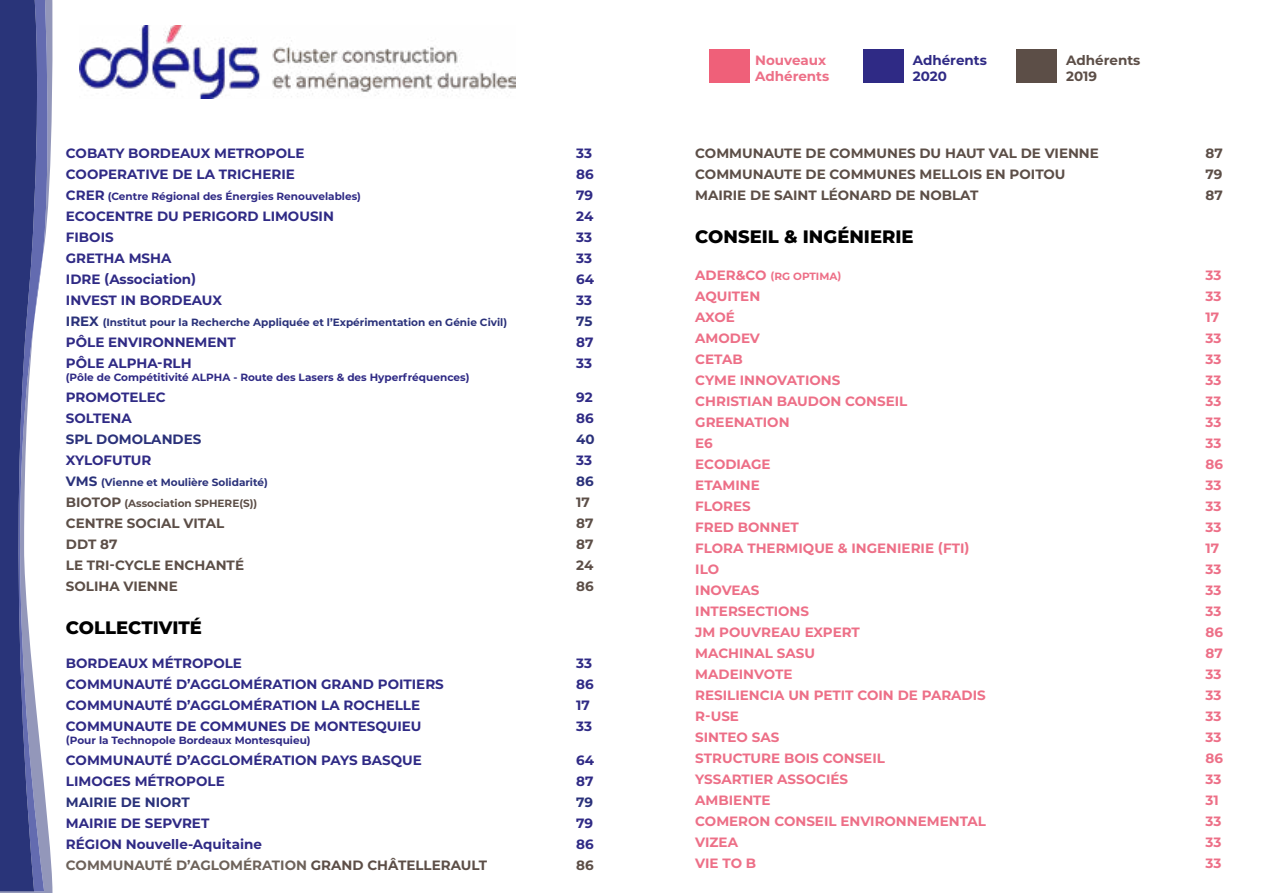
<style>
.page{position:relative;width:1263px;height:893px;background:#fff}
.page>*{position:absolute;margin:0;border:0;box-sizing:border-box;transform-origin:0 0}
.t1{font:800 18px "Montserrat";color:#000}
.t2{font:700 13.5px/16.2px "Montserrat";color:#2f2a85}
.t3{font:700 13.5px/16.2px "Montserrat";color:#ed6f87}
.t4{font:700 13.5px/16.2px "Montserrat";color:#5c4e47}
.t5{font:700 13.5px "Montserrat";color:#6d625a}
.t6{font:700 13.5px "Montserrat";color:#2a317a}
.t7{font:700 10.5px "Montserrat";color:#2f2a85}
.t8{font:700 10.5px "Montserrat";color:#2a317a}
.t9{font:700 10.5px "Montserrat";color:#5c4e47}
.t10{font:700 10.5px "Montserrat";color:#ed6f87}
.s1{font-size:13.5px}
.s2{color:#5c4e47}
</style>
<div class="page">
<img style="left:80px;top:25px;width:436px;height:73px">
<div style="left:709px;top:50px;width:41px;height:33px;background:#ef6079"></div>
<div style="left:863px;top:50px;width:41px;height:33px;background:#2f2a85"></div>
<div style="left:1016px;top:50px;width:41px;height:33px;background:#5c4e47"></div>
<svg style="left:0;top:0;width:53px;height:893px"></svg>
<p class="t2" style="left:66px;top:144px;width:240px">COBATY BORDEAUX METROPOLE</p>
<p class="t2" style="left:576px;top:144px;width:17px">33</p>
<p class="t2" style="left:66px;top:165px;width:230px">COOPERATIVE DE LA TRICHERIE</p>
<p class="t2" style="left:576px;top:165px;width:19px">86</p>
<p class="t7" style="left:66px;top:188px;width:297px"><span class="s1">CRER</span> (Centre Régional des Énergies Renouvelables)</p>
<p class="t2" style="left:576px;top:186px;width:18px">79</p>
<p class="t2" style="left:66px;top:207px;width:270px">ECOCENTRE DU PERIGORD LIMOUSIN</p>
<p class="t2" style="left:576px;top:207px;width:19px">24</p>
<p class="t2" style="left:66px;top:228px;width:49px">FIBOIS</p>
<p class="t2" style="left:576px;top:228px;width:17px">33</p>
<p class="t2" style="left:66px;top:249px;width:107px">GRETHA MSHA</p>
<p class="t2" style="left:576px;top:249px;width:17px">33</p>
<p class="t2" style="left:66px;top:270px;width:132px">IDRE (Association)</p>
<p class="t2" style="left:576px;top:270px;width:19px">64</p>
<p class="t2" style="left:66px;top:291px;width:158px">INVEST IN BORDEAUX</p>
<p class="t2" style="left:576px;top:291px;width:17px">33</p>
<p class="t8" style="left:66px;top:314px;width:443px"><span class="s1">IREX</span> (Institut pour la Recherche Appliquée et l’Expérimentation en Génie Civil)</p>
<p class="t6" style="left:576px;top:311px;width:18px">75</p>
<p class="t2" style="left:66px;top:333px;width:171px">PÔLE ENVIRONNEMENT</p>
<p class="t2" style="left:576px;top:333px;width:19px">87</p>
<p class="t2" style="left:66px;top:354px;width:127px">PÔLE ALPHA-RLH</p>
<p class="t2" style="left:576px;top:354px;width:17px">33</p>
<p class="t7" style="left:66px;top:370px;width:405px">(Pôle de Compétitivité ALPHA - Route des Lasers &amp; des Hyperfréquences)</p>
<p class="t2" style="left:66px;top:389px;width:101px">PROMOTELEC</p>
<p class="t2" style="left:576px;top:389px;width:18px">92</p>
<p class="t2" style="left:66px;top:410px;width:67px">SOLTENA</p>
<p class="t2" style="left:576px;top:410px;width:19px">86</p>
<p class="t6" style="left:66px;top:430px;width:137px">SPL DOMOLANDES</p>
<p class="t6" style="left:576px;top:430px;width:20px">40</p>
<p class="t2" style="left:66px;top:452px;width:87px">XYLOFUTUR</p>
<p class="t2" style="left:576px;top:452px;width:17px">33</p>
<p class="t8" style="left:66px;top:475px;width:203px"><span class="s1">VMS</span> (Vienne et Moulière Solidarité)</p>
<p class="t6" style="left:576px;top:472px;width:19px">86</p>
<p class="t9" style="left:66px;top:496px;width:193px"><span class="s1">BIOTOP</span> (Association SPHERE(S))</p>
<p class="t4" style="left:576px;top:494px;width:15px">17</p>
<p class="t4" style="left:66px;top:515px;width:160px">CENTRE SOCIAL VITAL</p>
<p class="t4" style="left:576px;top:515px;width:19px">87</p>
<p class="t4" style="left:66px;top:536px;width:53px">DDT 87</p>
<p class="t4" style="left:576px;top:536px;width:19px">87</p>
<p class="t4" style="left:66px;top:557px;width:180px">LE TRI-CYCLE ENCHANTÉ</p>
<p class="t4" style="left:576px;top:557px;width:19px">24</p>
<p class="t4" style="left:66px;top:578px;width:113px">SOLIHA VIENNE</p>
<p class="t4" style="left:576px;top:578px;width:19px">86</p>
<h1 class="t1" style="left:66px;top:614px;width:138px">COLLECTIVITÉ</h1>
<p class="t2" style="left:66px;top:654px;width:178px">BORDEAUX MÉTROPOLE</p>
<p class="t2" style="left:576px;top:654px;width:17px">33</p>
<p class="t2" style="left:66px;top:675px;width:379px">COMMUNAUTÉ D’AGGLOMÉRATION GRAND POITIERS</p>
<p class="t2" style="left:576px;top:675px;width:19px">86</p>
<p class="t2" style="left:66px;top:696px;width:356px">COMMUNAUTÉ D’AGGLOMÉRATION LA ROCHELLE</p>
<p class="t2" style="left:576px;top:696px;width:15px">17</p>
<p class="t2" style="left:66px;top:717px;width:357px">COMMUNAUTE DE COMMUNES DE MONTESQUIEU</p>
<p class="t2" style="left:576px;top:717px;width:17px">33</p>
<p class="t7" style="left:66px;top:733px;width:246px">(Pour la Technopole Bordeaux Montesquieu)</p>
<p class="t2" style="left:66px;top:752px;width:358px">COMMUNAUTÉ D’AGGLOMÉRATION PAYS BASQUE</p>
<p class="t2" style="left:576px;top:752px;width:19px">64</p>
<p class="t2" style="left:66px;top:773px;width:160px">LIMOGES MÉTROPOLE</p>
<p class="t2" style="left:576px;top:773px;width:19px">87</p>
<p class="t6" style="left:66px;top:793px;width:125px">MAIRIE DE NIORT</p>
<p class="t6" style="left:576px;top:793px;width:18px">79</p>
<p class="t2" style="left:66px;top:815px;width:145px">MAIRIE DE SEPVRET</p>
<p class="t2" style="left:576px;top:815px;width:18px">79</p>
<p class="t2" style="left:66px;top:836px;width:198px">RÉGION Nouvelle-Aquitaine</p>
<p class="t2" style="left:576px;top:836px;width:19px">86</p>
<p class="t5" style="left:66px;top:856px;width:423px">COMMUNAUTÉ D’AGLOMÉRATION <span class="s2">GRAND CHÂTELLERAULT</span></p>
<p class="t4" style="left:576px;top:857px;width:19px">86</p>
<p class="t3" style="left:755px;top:51px;width:76px">Nouveaux<br>Adhérents</p>
<p class="t2" style="left:913px;top:51px;width:76px">Adhérents<br>2020</p>
<p class="t4" style="left:1066px;top:51px;width:76px">Adhérents<br>2019</p>
<p class="t4" style="left:695px;top:144px;width:405px">COMMUNAUTE DE COMMUNES DU HAUT VAL DE VIENNE</p>
<p class="t4" style="left:1205px;top:144px;width:19px">87</p>
<p class="t4" style="left:695px;top:165px;width:372px">COMMUNAUTE DE COMMUNES MELLOIS EN POITOU</p>
<p class="t4" style="left:1205px;top:165px;width:18px">79</p>
<p class="t4" style="left:695px;top:186px;width:285px">MAIRIE DE SAINT LÉONARD DE NOBLAT</p>
<p class="t4" style="left:1205px;top:186px;width:19px">87</p>
<h1 class="t1" style="left:695px;top:223px;width:220px">CONSEIL &amp; INGÉNIERIE</h1>
<p class="t10" style="left:695px;top:268px;width:148px"><span class="s1">ADER&amp;CO</span> (RG OPTIMA)</p>
<p class="t3" style="left:1205px;top:266px;width:17px">33</p>
<p class="t3" style="left:695px;top:287px;width:66px">AQUITEN</p>
<p class="t3" style="left:1205px;top:287px;width:17px">33</p>
<p class="t3" style="left:695px;top:308px;width:41px">AXOÉ</p>
<p class="t3" style="left:1205px;top:308px;width:15px">17</p>
<p class="t3" style="left:695px;top:329px;width:66px">AMODEV</p>
<p class="t3" style="left:1205px;top:329px;width:17px">33</p>
<p class="t3" style="left:695px;top:350px;width:49px">CETAB</p>
<p class="t3" style="left:1205px;top:350px;width:17px">33</p>
<p class="t3" style="left:695px;top:371px;width:147px">CYME INNOVATIONS</p>
<p class="t3" style="left:1205px;top:371px;width:17px">33</p>
<p class="t3" style="left:695px;top:392px;width:214px">CHRISTIAN BAUDON CONSEIL</p>
<p class="t3" style="left:1205px;top:392px;width:17px">33</p>
<p class="t3" style="left:695px;top:413px;width:96px">GREENATION</p>
<p class="t3" style="left:1205px;top:413px;width:17px">33</p>
<p class="t3" style="left:695px;top:434px;width:19px">E6</p>
<p class="t3" style="left:1205px;top:434px;width:17px">33</p>
<p class="t3" style="left:695px;top:455px;width:77px">ECODIAGE</p>
<p class="t3" style="left:1205px;top:455px;width:19px">86</p>
<p class="t3" style="left:695px;top:476px;width:66px">ETAMINE</p>
<p class="t3" style="left:1205px;top:476px;width:17px">33</p>
<p class="t3" style="left:695px;top:497px;width:57px">FLORES</p>
<p class="t3" style="left:1205px;top:497px;width:17px">33</p>
<p class="t3" style="left:695px;top:518px;width:105px">FRED BONNET</p>
<p class="t3" style="left:1205px;top:518px;width:17px">33</p>
<p class="t3" style="left:695px;top:539px;width:276px">FLORA THERMIQUE &amp; INGENIERIE (FTI)</p>
<p class="t3" style="left:1205px;top:539px;width:15px">17</p>
<p class="t3" style="left:695px;top:560px;width:25px">ILO</p>
<p class="t3" style="left:1205px;top:560px;width:17px">33</p>
<p class="t3" style="left:695px;top:581px;width:66px">INOVEAS</p>
<p class="t3" style="left:1205px;top:581px;width:17px">33</p>
<p class="t3" style="left:695px;top:602px;width:115px">INTERSECTIONS</p>
<p class="t3" style="left:1205px;top:602px;width:17px">33</p>
<p class="t3" style="left:695px;top:623px;width:166px">JM POUVREAU EXPERT</p>
<p class="t3" style="left:1205px;top:623px;width:19px">86</p>
<p class="t3" style="left:695px;top:644px;width:121px">MACHINAL SASU</p>
<p class="t3" style="left:1205px;top:644px;width:19px">87</p>
<p class="t3" style="left:695px;top:665px;width:99px">MADEINVOTE</p>
<p class="t3" style="left:1205px;top:665px;width:17px">33</p>
<p class="t3" style="left:695px;top:686px;width:292px">RESILIENCIA UN PETIT COIN DE PARADIS</p>
<p class="t3" style="left:1205px;top:686px;width:17px">33</p>
<p class="t3" style="left:695px;top:707px;width:45px">R-USE</p>
<p class="t3" style="left:1205px;top:707px;width:17px">33</p>
<p class="t3" style="left:695px;top:728px;width:86px">SINTEO SAS</p>
<p class="t3" style="left:1205px;top:728px;width:17px">33</p>
<p class="t3" style="left:695px;top:749px;width:191px">STRUCTURE BOIS CONSEIL</p>
<p class="t3" style="left:1205px;top:749px;width:19px">86</p>
<p class="t3" style="left:695px;top:770px;width:154px">YSSARTIER ASSOCIÉS</p>
<p class="t3" style="left:1205px;top:770px;width:17px">33</p>
<p class="t3" style="left:695px;top:791px;width:77px">AMBIENTE</p>
<p class="t3" style="left:1205px;top:791px;width:15px">31</p>
<p class="t3" style="left:695px;top:812px;width:292px">COMERON CONSEIL ENVIRONNEMENTAL</p>
<p class="t3" style="left:1205px;top:812px;width:17px">33</p>
<p class="t3" style="left:695px;top:833px;width:44px">VIZEA</p>
<p class="t3" style="left:1205px;top:833px;width:17px">33</p>
<p class="t3" style="left:695px;top:854px;width:62px">VIE TO B</p>
<p class="t3" style="left:1205px;top:854px;width:17px">33</p>
</div>
